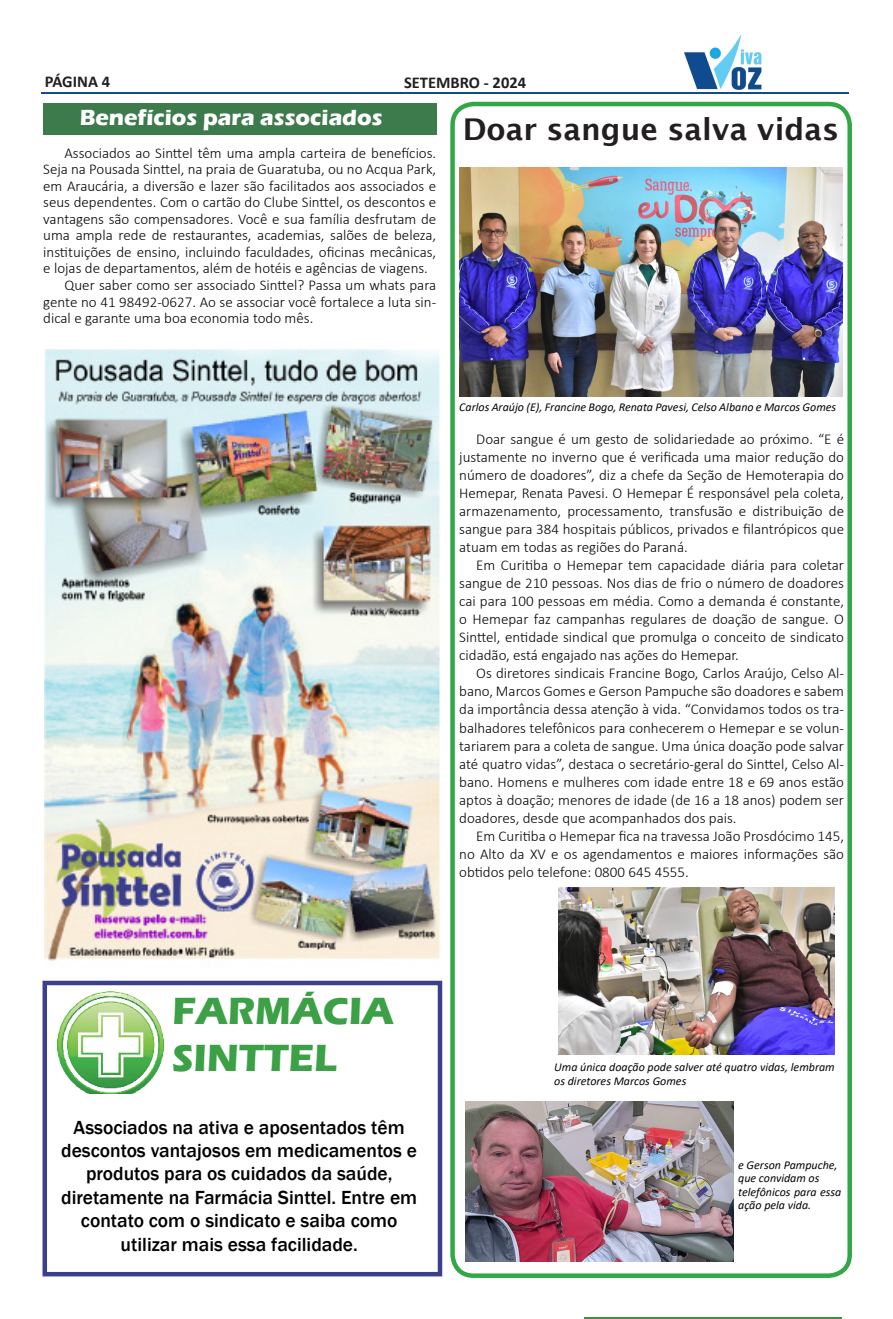
<style>
.page{position:relative;width:893px;height:1319px;background:#fff}
.page>*{position:absolute;margin:0;border:0;box-sizing:border-box;transform-origin:0 0}
.t1{font:700 39px "Eras ITC";color:#3ca046}
.t2{font:600 30px "Lucida Sans";color:#231f20}
.t3{font:700 22.5px "Eras ITC";color:#fff}
.t4{font:500 19.5px/23.4px "Franklin Gothic";color:#010300;text-align:center}
.t5{font:700 16.5px "Calibri";color:#231f20}
.t6{font:300 15px/18px "Calibri";color:#040503;text-align:justify}
.t7{font:italic 12px/13.5px "Calibri";color:#040503}
</style>
<div class="page">
<hr style="left:41px;top:92px;width:808px;height:2px;background:#104b8f">
<img style="left:684px;top:35px;width:78px;height:55px">
<img style="left:44px;top:350px;width:396px;height:611px">
<div style="left:43px;top:980px;width:399px;height:296px;background:#fff;border:4px solid #3c3f8c"></div>
<img style="left:57px;top:991px;width:106px;height:102px">
<div style="left:43px;top:103px;width:393px;height:32px;background:#3d7b4c"></div>
<hr style="left:584px;top:1316px;width:257px;height:2px;background:#438d41">
<img style="left:459px;top:167px;width:384px;height:229px">
<img style="left:558px;top:887px;width:277px;height:167px">
<img style="left:465px;top:1101px;width:268px;height:160px">
<div style="left:450px;top:102px;width:402px;height:1175px;border:4px solid #31a748;border-radius:21px"></div>
<p class="t5" style="left:45px;top:70px;width:67px">PÁGINA 4</p>
<p class="t5" style="left:404px;top:71px;width:123px">SETEMBRO - 2024</p>
<p class="t3" style="left:80px;top:104px;width:304px">Benefícios para associados</p>
<p class="t6" style="left:43px;top:144px;width:395px;line-height:16.5px;text-indent:21px">Associados ao Sinttel têm uma ampla carteira de benefícios.<br>Seja na Pousada Sinttel, na praia de Guaratuba, ou no Acqua Park, em Araucária, a diversão e lazer são facilitados aos associados e seus dependentes. Com o cartão do Clube Sinttel, os descontos e vantagens são compensadores. Você e sua família desfrutam de uma ampla rede de restaurantes, academias, salões de beleza, instituições de ensino, incluindo faculdades, oficinas mecânicas, e lojas de departamentos, além de hotéis e agências de viagens.</p>
<p class="t6" style="left:43px;top:276px;width:394px;line-height:16.5px;text-indent:21px">Quer saber como ser associado Sinttel? Passa um whats para gente no 41 98492-0627. Ao se associar você fortalece a luta sin&shy;dical e garante uma boa economia todo mês.</p>
<p class="t2" style="left:463px;top:112px;width:378px">Doar sangue salva vidas</p>
<p class="t7" style="left:459px;top:400px;width:378px">Carlos Araújo (E), Francine Bogo, Renata Pavesi, Celso Albano e Marcos Gomes</p>
<p class="t6" style="left:459px;top:430px;width:386px;text-indent:17px">Doar sangue é um gesto de solidariedade ao próximo. “E é justamente no inverno que é verificada uma maior redução do número de doadores”, diz a chefe da Seção de Hemoterapia do Hemepar, Renata Pavesi. O Hemepar É responsável pela coleta, armazenamento, processamento, transfusão e distribuição de sangue para 384 hospitais públicos, privados e filantrópicos que atuam em todas as regiões do Paraná.</p>
<p class="t6" style="left:459px;top:556px;width:386px;text-indent:17px">Em Curitiba o Hemepar tem capacidade diária para coletar sangue de 210 pessoas. Nos dias de frio o número de doadores cai para 100 pessoas em média. Como a demanda é constante, o Hemepar faz campanhas regulares de doação de sangue. O Sinttel, entidade sindical que promulga o conceito de sindicato cidadão, está engajado nas ações do Hemepar.</p>
<p class="t6" style="left:459px;top:664px;width:386px;text-indent:17px">Os diretores sindicais Francine Bogo, Carlos Araújo, Celso Al&shy;bano, Marcos Gomes e Gerson Pampuche são doadores e sabem da importância dessa atenção à vida. “Convidamos todos os tra&shy;balhadores telefônicos para conhecerem o Hemepar e se volun&shy;tariarem para a coleta de sangue. Uma única doação pode salvar até quatro vidas”, destaca o secretário-geral do Sinttel, Celso Al&shy;bano. Homens e mulheres com idade entre 18 e 69 anos estão aptos à doação; menores de idade (de 16 a 18 anos) podem ser doadores, desde que acompanhados dos pais.</p>
<p class="t6" style="left:459px;top:826px;width:386px;text-indent:17px">Em Curitiba o Hemepar fica na travessa João Prosdócimo 145, no Alto da XV e os agendamentos e maiores informações são obtidos pelo telefone: 0800 645 4555.</p>
<p class="t1" style="left:172px;top:988px;width:223px">FARMÁCIA</p>
<p class="t1" style="left:172px;top:1035px;width:167px">SINTTEL</p>
<p class="t4" style="left:61px;top:1115px;width:357px">Associados na ativa e aposentados têm descontos vantajosos em medicamentos e produtos para os cuidados da saúde,</p>
<p class="t4" style="left:61px;top:1185px;width:358px">diretamente na Farmácia Sinttel. Entre em contato com o sindicato e saiba como</p>
<p class="t4" style="left:121px;top:1232px;width:239px">utilizar mais essa facilidade.</p>
<p class="t7" style="left:554px;top:1059px;width:282px">Uma única doação pode salver até quatro vidas, lembram os diretores Marcos Gomes</p>
<p class="t7" style="left:738px;top:1157px;width:101px">e Gerson Pampuche,</p>
<p class="t7" style="left:738px;top:1170px;width:83px">que convidam os</p>
<p class="t7" style="left:738px;top:1184px;width:105px">telefônicos para essa ação pela vida.</p>
</div>
